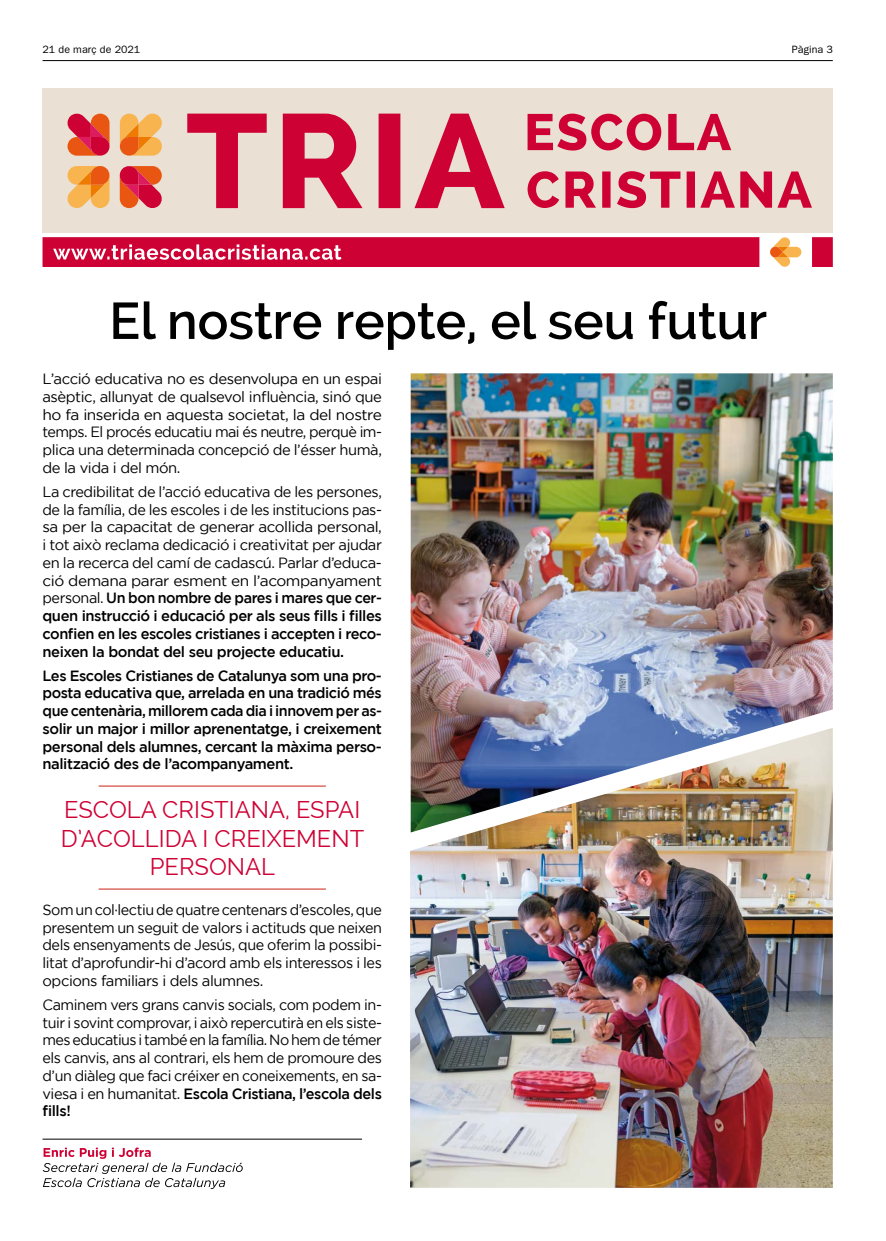
<style>
.page{position:relative;width:886px;height:1241px;background:#fff}
.page>*{position:absolute;margin:0;border:0;box-sizing:border-box;transform-origin:0 0}
.t1{font:600 51.38px "Raleway";color:#000}
.t2{font:23.62px/28.4px "Raleway";color:#ce0134;text-align:center}
.t3{font:14.75px/17.8px "Gotham";letter-spacing:-.03em;color:#000;text-align:justify}
.t4{font:500 14.75px/17.8px "Gotham";letter-spacing:-.03em;color:#000;text-align:justify}
.t5{font:10.62px "Franklin Gothic";letter-spacing:.01em;color:#000}
.s1{font-weight:500}
</style>
<div class="page">
<svg style="left:43px;top:1147px;width:200px;height:41px"></svg>
<hr style="left:43px;top:1138px;width:319px;height:1px;background:#000">
<hr style="left:99px;top:785px;width:227px;height:1px;background:#dc6961">
<hr style="left:99px;top:888px;width:227px;height:1px;background:#dc6961">
<img style="left:410px;top:727px;width:423px;height:460px">
<img style="left:411px;top:373px;width:422px;height:459px">
<hr style="left:43px;top:60px;width:790px;height:1px;background:#000">
<div style="left:43px;top:89px;width:790px;height:144px;background:#eae0d4"></div>
<svg style="left:43px;top:237px;width:790px;height:30px;background:#d4214b"></svg>
<svg style="left:120px;top:166px;width:42px;height:43px;background:#dd4545"></svg>
<svg style="left:67px;top:166px;width:43px;height:42px;background:#f2a652"></svg>
<svg style="left:67px;top:113px;width:42px;height:43px;background:#dc4545"></svg>
<svg style="left:120px;top:113px;width:42px;height:43px;background:#f2a652"></svg>
<svg style="left:527px;top:114px;width:204px;height:36px"></svg>
<svg style="left:527px;top:171px;width:285px;height:37px"></svg>
<svg style="left:187px;top:114px;width:318px;height:94px"></svg>
<p class="t5" style="left:43px;top:44px;width:99px">21 de març de 2021</p>
<p class="t5" style="left:792px;top:44px;width:43px">Pàgina 3</p>
<h1 class="t1" style="left:109px;top:291px;width:659px">El nostre repte, el seu futur</h1>
<p class="t3" style="left:43px;top:370px;width:341px">L’acció educativa no es desenvolupa en un espai asèptic, allunyat de qualsevol influència, sinó que ho fa inserida en aquesta societat, la del nostre temps. El procés educatiu mai és neutre, perquè im&shy;plica una determinada concepció de l’ésser humà, de la vida i del món.</p>
<p class="t3" style="left:43px;top:482px;width:341px;text-align:left">La credibilitat de l’acció educativa de les persones, de la família, de les escoles i de les institucions pas&shy;sa per la capacitat de generar acollida personal, i tot això reclama dedicació i creativitat per ajudar en la recerca del camí de cadascú. Parlar d’educa&shy;ció demana parar esment en l’acompanyament personal. <span class="s1">Un bon nombre de pares i mares que cer&shy;quen instrucció i educació per als seus fills i filles confien en les escoles cristianes i accepten i reco&shy;neixen la bondat del seu projecte educatiu.</span></p>
<p class="t4" style="left:43px;top:666px;width:341px">Les Escoles Cristianes de Catalunya som una pro&shy;posta educativa que, arrelada en una tradició més que centenària, millorem cada dia i innovem per as&shy;solir un major i millor aprenentatge, i creixement personal dels alumnes, cercant la màxima perso&shy;nalització des de l’acompanyament.</p>
<h2 class="t2" style="left:61px;top:795px;width:305px">ESCOLA CRISTIANA, ESPAI<br>D’ACOLLIDA I CREIXEMENT<br>PERSONAL</h2>
<p class="t3" style="left:43px;top:900px;width:341px;text-align:left">Som un col·lectiu de quatre centenars d’escoles, que presentem un seguit de valors i actituds que neixen dels ensenyaments de Jesús, que oferim la possibi&shy;litat d’aprofundir-hi d’acord amb els interessos i les opcions familiars i dels alumnes.</p>
<p class="t3" style="left:43px;top:995px;width:341px">Caminem vers grans canvis socials, com podem in&shy;tuir i sovint comprovar, i això repercutirà en els siste&shy;mes educatius i també en la família. No hem de témer els canvis, ans al contrari, els hem de promoure des d’un diàleg que faci créixer en coneixements, en sa&shy;viesa i en humanitat. <span class="s1">Escola Cristiana, l’escola dels fills!</span></p>
</div>
